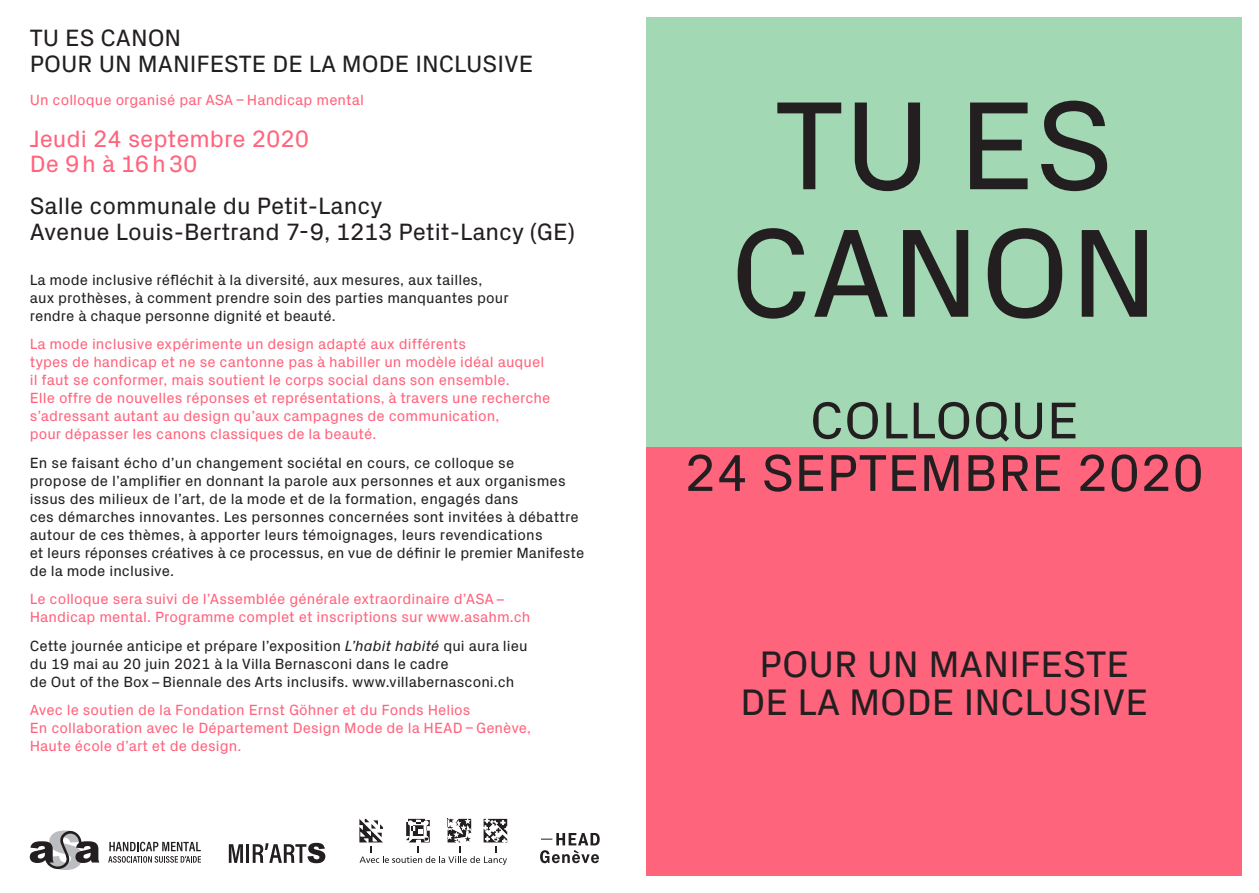
<style>
.page{position:relative;width:1259px;height:893px;background:#fff}
.page>*{position:absolute;margin:0;border:0;box-sizing:border-box;transform-origin:0 0}
.t1{font:127.5px "Px Grotesk";color:#231f20}
.t2{font:52.5px "Px Grotesk";letter-spacing:.01em;color:#231f20}
.t3{font:37.5px "Px Grotesk";color:#231f20}
.t4{font:24px "Px Grotesk";color:#231f20}
.t5{font:24px "Px Grotesk";color:#ff647d}
.t6{font:15px "Px Grotesk";letter-spacing:.005em;color:#231f20}
.t7{font:15px "Px Grotesk";letter-spacing:.005em;color:#ff647d}
.s1{font-style:italic}
</style>
<div class="page">
<div style="left:646px;top:446px;width:596px;height:430px;background:#ff647d"></div>
<div style="left:646px;top:17px;width:596px;height:429px;background:#a3d8b4"></div>
<svg style="left:359px;top:819px;width:148px;height:46px"></svg>
<svg style="left:229px;top:844px;width:14px;height:19px"></svg>
<hr style="left:246px;top:844px;width:3px;height:19px;background:#231f20">
<svg style="left:253px;top:843px;width:72px;height:20px"></svg>
<svg style="left:108px;top:842px;width:93px;height:21px"></svg>
<svg style="left:30px;top:830px;width:69px;height:40px"></svg>
<svg style="left:540px;top:833px;width:60px;height:30px"></svg>
<p class="t4" style="left:30px;top:21px;width:153px">TU ES CANON</p>
<p class="t4" style="left:30px;top:46px;width:505px">POUR UN MANIFESTE DE LA MODE INCLUSIVE</p>
<p class="t7" style="left:30px;top:89px;width:336px">Un colloque organisé par ASA – Handicap mental</p>
<p class="t5" style="left:30px;top:121px;width:281px">Jeudi 24 septembre 2020</p>
<p class="t5" style="left:30px;top:147px;width:169px">De 9 h à 16 h 30</p>
<p class="t4" style="left:30px;top:189px;width:354px">Salle communale du Petit-Lancy</p>
<p class="t4" style="left:30px;top:214px;width:547px">Avenue Louis-Bertrand 7-9, 1213 Petit-Lancy (GE)</p>
<p class="t6" style="left:30px;top:269px;width:454px">La mode inclusive réfléchit à la diversité, aux mesures, aux tailles,</p>
<p class="t6" style="left:30px;top:287px;width:480px">aux prothèses, à comment prendre soin des parties manquantes pour</p>
<p class="t6" style="left:30px;top:305px;width:307px">rendre à chaque personne dignité et beauté.</p>
<p class="t7" style="left:30px;top:333px;width:438px">La mode inclusive expérimente un design adapté aux différents</p>
<p class="t7" style="left:30px;top:351px;width:516px">types de handicap et ne se cantonne pas à habiller un modèle idéal auquel</p>
<p class="t7" style="left:30px;top:369px;width:481px">il faut se conformer, mais soutient le corps social dans son ensemble.</p>
<p class="t7" style="left:30px;top:387px;width:522px">Elle offre de nouvelles réponses et représentations, à travers une recherche</p>
<p class="t7" style="left:30px;top:405px;width:471px">s’adressant autant au design qu’aux campagnes de communication,</p>
<p class="t7" style="left:30px;top:423px;width:348px">pour dépasser les canons classiques de la beauté.</p>
<p class="t6" style="left:30px;top:452px;width:486px">En se faisant écho d’un changement sociétal en cours, ce colloque se</p>
<p class="t6" style="left:30px;top:470px;width:537px">propose de l’amplifier en donnant la parole aux personnes et aux organismes</p>
<p class="t6" style="left:30px;top:488px;width:490px">issus des milieux de l’art, de la mode et de la formation, engagés dans</p>
<p class="t6" style="left:30px;top:506px;width:550px">ces démarches innovantes. Les personnes concernées sont invitées à débattre</p>
<p class="t6" style="left:30px;top:524px;width:514px">autour de ces thèmes, à apporter leurs témoignages, leurs revendications</p>
<p class="t6" style="left:30px;top:542px;width:556px">et leurs réponses créatives à ce processus, en vue de définir le premier Manifeste</p>
<p class="t6" style="left:30px;top:560px;width:146px">de la mode inclusive.</p>
<p class="t7" style="left:30px;top:588px;width:477px">Le colloque sera suivi de l’Assemblée générale extraordinaire d’ASA –</p>
<p class="t7" style="left:30px;top:606px;width:502px">Handicap mental. Programme complet et inscriptions sur www.asahm.ch</p>
<p class="t6" style="left:30px;top:635px;width:499px">Cette journée anticipe et prépare l’exposition <span class="s1">L’habit habité</span> qui aura lieu</p>
<p class="t6" style="left:30px;top:653px;width:420px">du 19 mai au 20 juin 2021 à la Villa Bernasconi dans le cadre</p>
<p class="t6" style="left:30px;top:671px;width:486px">de Out of the Box – Biennale des Arts inclusifs. www.villabernasconi.ch</p>
<p class="t7" style="left:30px;top:699px;width:442px">Avec le soutien de la Fondation Ernst Göhner et du Fonds Helios</p>
<p class="t7" style="left:30px;top:717px;width:503px">En collaboration avec le Département Design Mode de la HEAD – Genève,</p>
<p class="t7" style="left:30px;top:735px;width:213px">Haute école d’art et de design.</p>
<p class="t1" style="left:775px;top:54px;width:340px">TU ES</p>
<p class="t1" style="left:730px;top:181px;width:430px">CANON</p>
<p class="t2" style="left:810px;top:383px;width:270px">COLLOQUE</p>
<p class="t2" style="left:684px;top:435px;width:521px">24 SEPTEMBRE 2020</p>
<p class="t3" style="left:759px;top:637px;width:371px">POUR UN MANIFESTE</p>
<p class="t3" style="left:740px;top:675px;width:409px">DE LA MODE INCLUSIVE</p>
</div>
